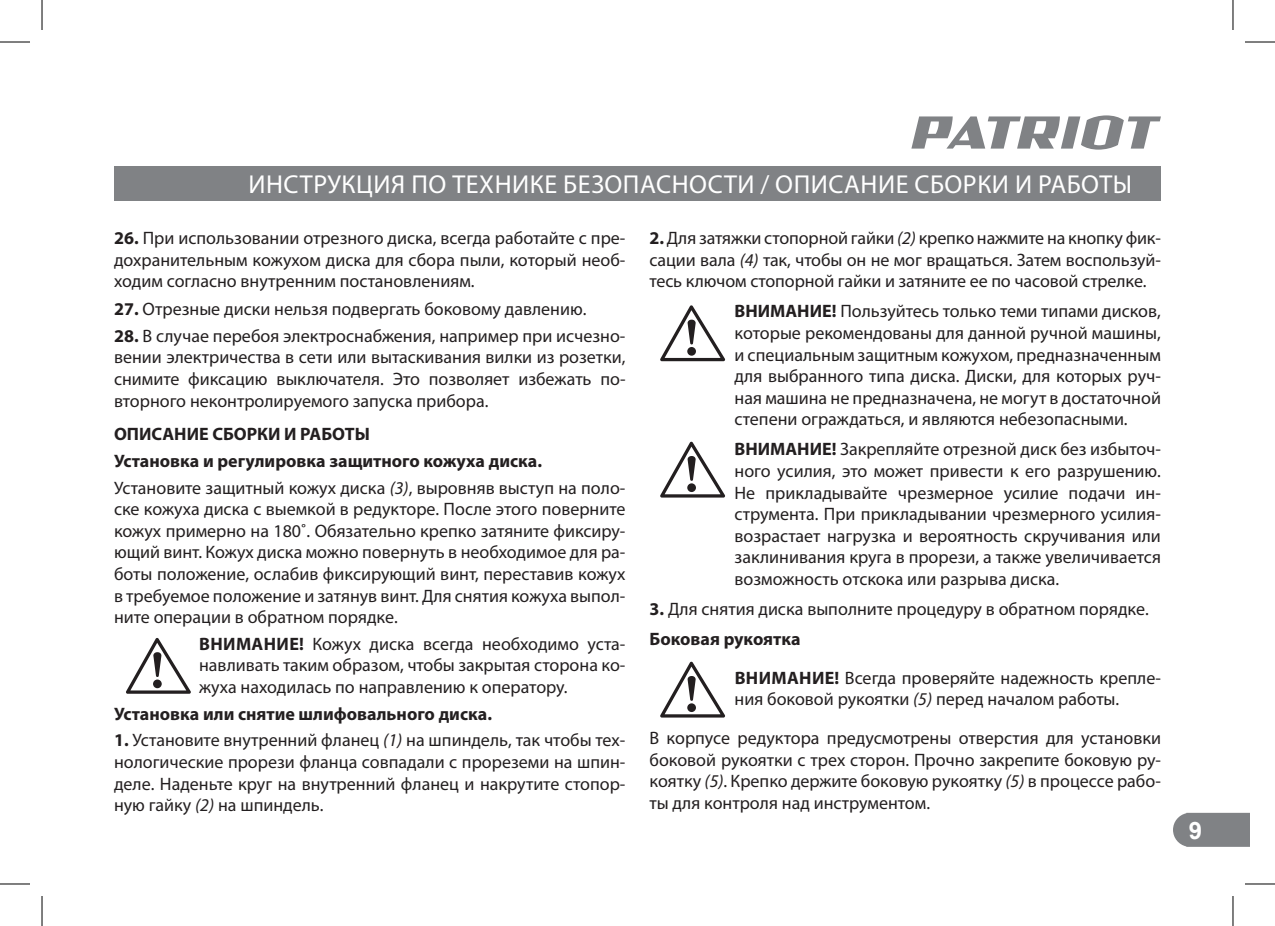
<style>
.page{position:relative;width:1275px;height:926px;background:#fff}
.page>*{position:absolute;margin:0;border:0;box-sizing:border-box;transform-origin:0 0}
.t1{font:26px "Myriad Pro";letter-spacing:.02em;color:#fff}
.t2{font:700 24px "Arial";color:#fff}
.t3{font:18px/21.6px "Myriad Pro";color:#231f20;text-align:justify}
.t4{font:700 18px/27px "Myriad Pro";color:#231f20}
.s1{font-weight:700}
.s2{font-weight:400}
.s3{font-weight:400;font-style:italic}
.s4{font-style:italic}
</style>
<div class="page">
<svg style="left:1173px;top:813px;width:77px;height:34px;background:#86888b"></svg>
<svg style="left:911px;top:115px;width:250px;height:35px"></svg>
<div style="left:114px;top:166px;width:1047px;height:34px;background:#808285"></div>
<svg style="left:126px;top:638px;width:65px;height:56px"></svg>
<svg style="left:660px;top:305px;width:65px;height:56px"></svg>
<svg style="left:660px;top:441px;width:65px;height:57px"></svg>
<svg style="left:660px;top:661px;width:65px;height:56px"></svg>
<hr style="left:0;top:42px;width:30px;height:1px;background:#000">
<hr style="left:1245px;top:42px;width:30px;height:1px;background:#000">
<hr style="left:0;top:884px;width:30px;height:1px;background:#000">
<hr style="left:1245px;top:884px;width:30px;height:1px;background:#000">
<hr style="left:42px;top:0;width:1px;height:30px;background:#000">
<hr style="left:42px;top:896px;width:1px;height:30px;background:#000">
<hr style="left:1232px;top:0;width:1px;height:30px;background:#000">
<hr style="left:1232px;top:896px;width:1px;height:30px;background:#000">
<h1 class="t1" style="left:248px;top:168px;width:885px">ИНСТРУКЦИЯ ПО ТЕХНИКЕ БЕЗОПАСНОСТИ / ОПИСАНИЕ СБОРКИ И РАБОТЫ</h1>
<p class="t3" style="left:114px;top:227px;width:513px"><span class="s1">26.</span> При использовании отрезного диска, всегда работайте с пре&shy;дохранительным кожухом диска для сбора пыли, который необ&shy;ходим согласно внутренним постановлениям.</p>
<p class="t3" style="left:114px;top:297px;width:474px"><span class="s1">27.</span> Отрезные диски нельзя подвергать боковому давлению.</p>
<p class="t3" style="left:114px;top:325px;width:513px"><span class="s1">28.</span> В случае перебоя электроснабжения, например при исчезно&shy;вении электричества в сети или вытаскивания вилки из розетки, снимите фиксацию выключателя. Это позволяет избежать по&shy;вторного неконтролируемого запуска прибора.</p>
<p class="t4" style="left:114px;top:420px;width:513px">ОПИСАНИЕ СБОРКИ И РАБОТЫ<br>Установка и регулировка защитного кожуха диска.<br><span class="s2">Установите защитный кожух диска</span> <span class="s3">(3)</span><span class="s2">, выровняв выступ на поло-</span></p>
<p class="t3" style="left:114px;top:498px;width:513px">ске кожуха диска с выемкой в редукторе. После этого поверните кожух примерно на 180˚. Обязательно крепко затяните фиксиру&shy;ющий винт. Кожух диска можно повернуть в необходимое для ра&shy;боты положение, ослабив фиксирующий винт, переставив кожух в требуемое положение и затянув винт. Для снятия кожуха выпол&shy;ните операции в обратном порядке.</p>
<p class="t3" style="left:199px;top:633px;width:428px"><span class="s1">ВНИМАНИЕ!</span> Кожух диска всегда необходимо уста&shy;навливать таким образом, чтобы закрытая сторона ко&shy;жуха находилась по направлению к оператору.</p>
<p class="t4" style="left:114px;top:700px;width:379px">Установка или снятие шлифовального диска.</p>
<p class="t3" style="left:114px;top:729px;width:513px"><span class="s1">1.</span> Установите внутренний фланец <span class="s4">(1)</span> на шпиндель, так чтобы тех&shy;нологические прорези фланца совпадали с прореземи на шпин&shy;деле. Наденьте круг на внутренний фланец и накрутите стопор&shy;ную гайку <span class="s4">(2)</span> на шпиндель.</p>
<p class="t3" style="left:649px;top:227px;width:513px"><span class="s1">2.</span> Для затяжки стопорной гайки <span class="s4">(2)</span> крепко нажмите на кнопку фик&shy;сации вала <span class="s4">(4)</span> так, чтобы он не мог вращаться. Затем воспользуй&shy;тесь ключом стопорной гайки и затяните ее по часовой стрелке.</p>
<p class="t3" style="left:734px;top:300px;width:428px"><span class="s1">ВНИМАНИЕ!</span> Пользуйтесь только теми типами дисков, которые рекомендованы для данной ручной машины, и специальным защитным кожухом, предназначенным для выбранного типа диска. Диски, для которых руч&shy;ная машина не предназначена, не могут в достаточной степени ограждаться, и являются небезопасными.</p>
<p class="t3" style="left:734px;top:438px;width:428px"><span class="s1">ВНИМАНИЕ!</span> Закрепляйте отрезной диск без избыточ&shy;ного усилия, это может привести к его разрушению.<br>Не прикладывайте чрезмерное усилие подачи ин&shy;струмента. При прикладывании чрезмерного усилия&shy;возрастает нагрузка и вероятность скручивания или заклинивания круга в прорези, а также увеличивается возможность отскока или разрыва диска.</p>
<p class="t3" style="left:649px;top:594px;width:501px;line-height:30px"><span class="s1">3.</span> Для снятия диска выполните процедуру в обратном порядке.<br><span class="s1">Боковая рукоятка</span></p>
<p class="t3" style="left:734px;top:667px;width:428px"><span class="s1">ВНИМАНИЕ!</span> Всегда проверяйте надежность крепле&shy;ния боковой рукоятки <span class="s4">(5)</span> перед началом работы.</p>
<p class="t3" style="left:649px;top:727px;width:513px">В корпусе редуктора предусмотрены отверстия для установки боковой рукоятки с трех сторон. Прочно закрепите боковую ру&shy;коятку <span class="s4">(5)</span>. Крепко держите боковую рукоятку <span class="s4">(5)</span> в процессе рабо&shy;ты для контроля над инструментом.</p>
<h2 class="t2" style="left:1188px;top:814px;width:15px">9</h2>
</div>
